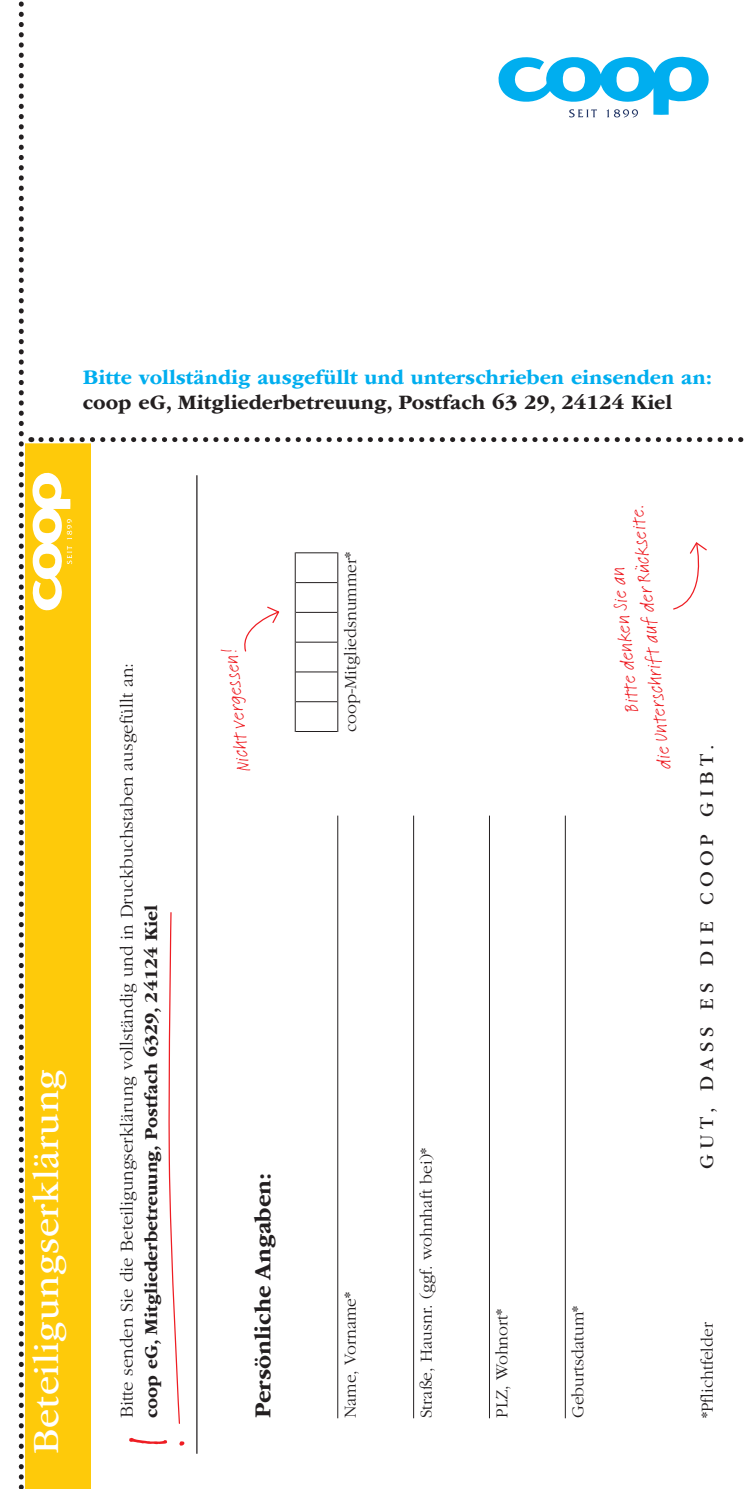
<style>
.page{position:relative;width:745px;height:1489px;background:#fff}
.page>*{position:absolute;margin:0;border:0;box-sizing:border-box;transform-origin:0 0}
.t1{font:37.5px "ITC Garamond Std";letter-spacing:.02em;color:#fff}
.t2{font:700 23.75px "ITC Garamond Std";color:#231f20}
.t3{font:700 21.25px "ITC Garamond Std";color:#00aeef}
.t4{font:700 21.25px "ITC Garamond Std";color:#231f20}
.t5{font:20px/26px "Feltpen Std";color:#ee1d23;text-align:center}
.t6{font:20px "ITC Garamond Std";letter-spacing:.265em;color:#231f20}
.t7{font:300 18.75px "ITC Garamond Std";color:#231f20}
.t8{font:700 18.75px "ITC Garamond Std";color:#231f20}
.t9{font:300 17.5px "ITC Garamond Std";color:#231f20}
</style>
<div class="page">
<div style="left:19px;top:440px;width:71px;height:1048px;background:#feca0a"></div>
<hr style="left:337px;top:815px;width:1px;height:603px;background:#231f20">
<hr style="left:413px;top:815px;width:1px;height:603px;background:#231f20">
<hr style="left:488px;top:815px;width:1px;height:603px;background:#231f20">
<hr style="left:564px;top:815px;width:1px;height:603px;background:#231f20">
<svg style="left:673px;top:542px;width:34px;height:68px"></svg>
<svg style="left:244px;top:606px;width:36px;height:46px"></svg>
<hr style="left:294px;top:701px;width:1px;height:31px;background:#231f20">
<hr style="left:295px;top:731px;width:42px;height:1px;background:#231f20">
<svg style="left:294px;top:672px;width:1px;height:29px"></svg>
<hr style="left:295px;top:701px;width:42px;height:1px;background:#231f20">
<hr style="left:294px;top:642px;width:1px;height:30px;background:#231f20">
<hr style="left:295px;top:671px;width:42px;height:1px;background:#231f20">
<hr style="left:294px;top:612px;width:1px;height:30px;background:#231f20">
<hr style="left:295px;top:641px;width:42px;height:1px;background:#231f20">
<hr style="left:294px;top:582px;width:1px;height:30px;background:#231f20">
<hr style="left:295px;top:612px;width:42px;height:1px;background:#231f20">
<hr style="left:294px;top:552px;width:1px;height:30px;background:#231f20">
<hr style="left:295px;top:582px;width:42px;height:1px;background:#231f20">
<hr style="left:295px;top:552px;width:42px;height:1px;background:#231f20">
<hr style="left:337px;top:701px;width:1px;height:31px;background:#231f20">
<svg style="left:337px;top:672px;width:1px;height:29px"></svg>
<hr style="left:337px;top:642px;width:1px;height:30px;background:#231f20">
<hr style="left:337px;top:612px;width:1px;height:30px;background:#231f20">
<hr style="left:337px;top:582px;width:1px;height:30px;background:#231f20">
<hr style="left:337px;top:552px;width:1px;height:30px;background:#231f20">
<hr style="left:196px;top:475px;width:1px;height:978px;background:#231f20">
<svg style="left:168px;top:912px;width:12px;height:512px"></svg>
<svg style="left:32px;top:472px;width:40px;height:139px"></svg>
<svg style="left:498px;top:56px;width:211px;height:61px"></svg>
<svg style="left:25px;top:437px;width:716px;height:6px"></svg>
<svg style="left:41px;top:437px;width:703px;height:5px"></svg>
<div style="left:18px;top:0;width:7px;height:1488px;background:#fff"></div>
<svg style="left:19px;top:1px;width:5px;height:1488px"></svg>
<p class="t3" style="left:83px;top:365px;width:630px">Bitte vollständig ausgefüllt und unterschrieben einsenden an:</p>
<p class="t4" style="left:83px;top:390px;width:590px">coop eG, Mitgliederbetreuung, Postfach 63 29, 24124 Kiel</p>
<h1 class="t1" style="left:26px;top:1453px;width:386px;rotate:-90deg">Beteiligungserklärung</h1>
<p class="t7" style="left:117px;top:1418px;width:757px;rotate:-90deg">Bitte senden Sie die Beteiligungserklärung vollständig und in Druckbuchstaben ausgefüllt an:</p>
<p class="t8" style="left:140px;top:1418px;width:515px;rotate:-90deg">coop eG, Mitgliederbetreuung, Postfach 6329, 24124 Kiel</p>
<p class="t5" style="left:230px;top:773px;width:125px;rotate:-96deg">Nicht vergessen!</p>
<h2 class="t2" style="left:249px;top:1418px;width:247px;rotate:-90deg">Persönliche Angaben:</h2>
<p class="t9" style="left:341px;top:732px;width:181px;rotate:-90deg">coop-Mitgliedsnummer*</p>
<p class="t9" style="left:341px;top:1418px;width:128px;rotate:-90deg">Name, Vorname*</p>
<p class="t9" style="left:416px;top:1418px;width:272px;rotate:-90deg">Straße, Hausnr. (ggf. wohnhaft bei)*</p>
<p class="t5" style="left:624px;top:773px;width:267px;rotate:-96deg">Bitte denken Sie an<br>die Unterschrift auf der Rückseite.</p>
<p class="t6" style="left:695px;top:1168px;width:426px;rotate:-90deg">GUT, DASS ES DIE COOP GIBT.</p>
<p class="t9" style="left:492px;top:1418px;width:111px;rotate:-90deg">PLZ, Wohnort*</p>
<p class="t9" style="left:568px;top:1418px;width:114px;rotate:-90deg">Geburtsdatum*</p>
<p class="t9" style="left:697px;top:1418px;width:97px;rotate:-90deg">*P ichtfelder</p>
</div>
